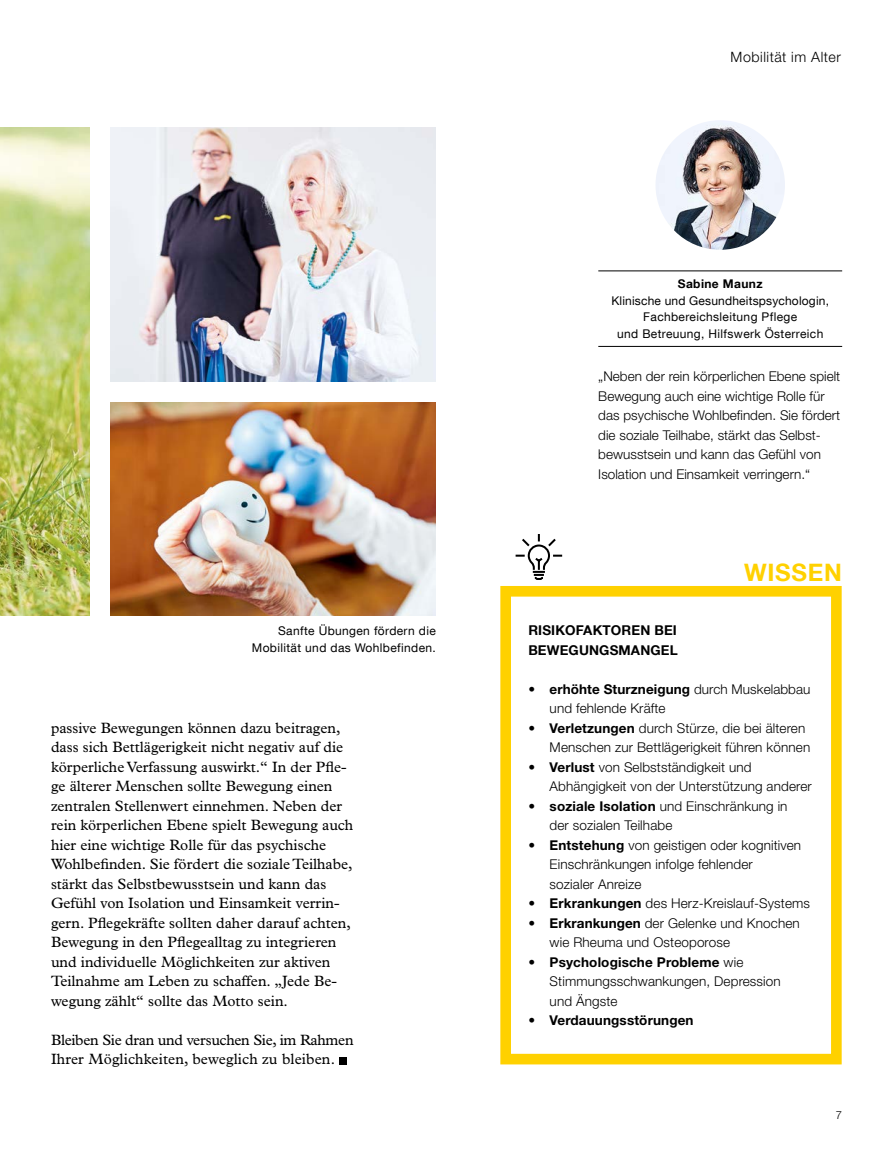
<style>
.page{position:relative;width:893px;height:1149px;background:#fff}
.page>*{position:absolute;margin:0;border:0;box-sizing:border-box;transform-origin:0 0}
.t1{font:700 24px "Helvetica Neue LT Com";letter-spacing:.03em;color:#ffd100}
.t2{font:15px/19.5px "Plantin Std";color:#000}
.t3{font:300 14.25px "Helvetica Neue LT Std";letter-spacing:.04em;color:#000}
.t4{font:300 13.5px/19.5px "Helvetica Neue LT Std";letter-spacing:.01em;color:#000}
.t5{font:700 13.5px/19.5px "Helvetica Neue LT Com";letter-spacing:.01em;color:#000}
.t6{font:700 13.5px "Helvetica Neue LT Std";letter-spacing:.01em;color:#000}
.t7{font:12px/16.5px "Helvetica Neue LT Com";letter-spacing:.03em;color:#000;text-align:right}
.t8{font:700 12px "Helvetica Neue LT Com";letter-spacing:.03em;color:#000}
.t9{font:300 11.25px "Helvetica Neue LT Std";color:#000}
.s1{font-weight:700}
.s2{font-weight:300}
</style>
<div class="page">
<div style="left:339px;top:1056px;width:7px;height:8px;background:#000"></div>
<div style="left:500px;top:585px;width:342px;height:479px;border:11px solid #ffd100"></div>
<svg style="left:516px;top:534px;width:46px;height:45px"></svg>
<img style="left:0;top:128px;width:90px;height:487px">
<img style="left:111px;top:128px;width:325px;height:253px">
<img style="left:111px;top:402px;width:325px;height:213px">
<img style="left:655px;top:120px;width:130px;height:130px;border-radius:65px">
<hr style="left:598px;top:270px;width:244px;height:1px;background:#000">
<hr style="left:598px;top:346px;width:244px;height:1px;background:#000">
<p class="t7" style="left:252px;top:622px;width:185px">Sanfte Übungen fördern die<br>Mobilität und das Wohlbefinden.</p>
<p class="t2" style="left:51px;top:717px;width:304px">passive Bewegungen können dazu beitragen, dass sich Bettlägerigkeit nicht negativ auf die körperliche Verfassung auswirkt.“ In der Pfle&shy;ge älterer Menschen sollte Bewegung einen zentralen Stellenwert einnehmen. Neben der rein körperlichen Ebene spielt Bewegung auch hier eine wichtige Rolle für das psychische Wohlbefinden. Sie fördert die soziale Teilhabe, stärkt das Selbstbewusstsein und kann das Gefühl von Isolation und Einsamkeit verrin&shy;gern. Pflegekräfte sollten daher darauf achten, Bewegung in den Pflegealltag zu integrieren und individuelle Möglichkeiten zur aktiven Teilnahme am Leben zu schaffen. „Jede Be&shy;wegung zählt“ sollte das Motto sein.</p>
<p class="t2" style="left:51px;top:1029px;width:304px">Bleiben Sie dran und versuchen Sie, im Rahmen<br>Ihrer Möglichkeiten, beweglich zu bleiben.</p>
<p class="t3" style="left:731px;top:48px;width:112px">Mobilität im Alter</p>
<p class="t8" style="left:678px;top:276px;width:86px">Sabine Maunz</p>
<p class="t7" style="left:611px;top:292px;width:219px;text-align:center">Klinische und Gesundheitspsychologin,<br>Fachbereichsleitung Pflege<br>und Betreuung, Hilfswerk Österreich</p>
<p class="t4" style="left:598px;top:366px;width:243px">„Neben der rein körperlichen Ebene spielt Bewegung auch eine wichtige Rolle für das psychische Wohlbefinden. Sie fördert die soziale Teilhabe, stärkt das Selbst&shy;bewusstsein und kann das Gefühl von Isolation und Einsamkeit verringern.“</p>
<h1 class="t1" style="left:744px;top:557px;width:99px">WISSEN</h1>
<p class="t5" style="left:528px;top:620px;width:151px">RISIKOFAKTOREN BEI<br>BEWEGUNGSMANGEL</p>
<p class="t4" style="left:550px;top:678px;width:262px;text-indent:-21px">• <span class="s1">erhöhte Sturzneigung</span> durch Muskelabbau und fehlende Kräfte</p>
<p class="t4" style="left:550px;top:717px;width:262px;text-indent:-21px">• <span class="s1">Verletzungen</span> durch Stürze, die bei älteren<br>Menschen zur Bettlägerigkeit führen können</p>
<p class="t4" style="left:550px;top:756px;width:264px;text-indent:-21px">• <span class="s1">Verlust</span> von Selbstständigkeit und<br>Abhängigkeit von der Unterstützung anderer</p>
<p class="t4" style="left:550px;top:795px;width:239px;text-indent:-21px">• <span class="s1">soziale Isolation</span> und Einschränkung in der sozialen Teilhabe</p>
<p class="t4" style="left:550px;top:834px;width:253px;text-indent:-21px">• <span class="s1">Entstehung</span> von geistigen oder kognitiven<br>Einschränkungen infolge fehlender<br>sozialer Anreize</p>
<p class="t4" style="left:528px;top:893px;width:283px">• <span class="s1">Erkrankungen</span> des Herz-Kreislauf-Systems</p>
<p class="t4" style="left:550px;top:912px;width:252px;text-indent:-21px">• <span class="s1">Erkrankungen</span> der Gelenke und Knochen wie Rheuma und Osteoporose</p>
<p class="t4" style="left:550px;top:951px;width:233px;text-indent:-21px">• <span class="s1">Psychologische Probleme</span> wie<br>Stimmungsschwankungen, Depression und Ängste</p>
<p class="t6" style="left:528px;top:1011px;width:167px"><span class="s2">•</span> Verdauungsstörungen</p>
<p class="t9" style="left:836px;top:1107px;width:8px">7</p>
</div>
